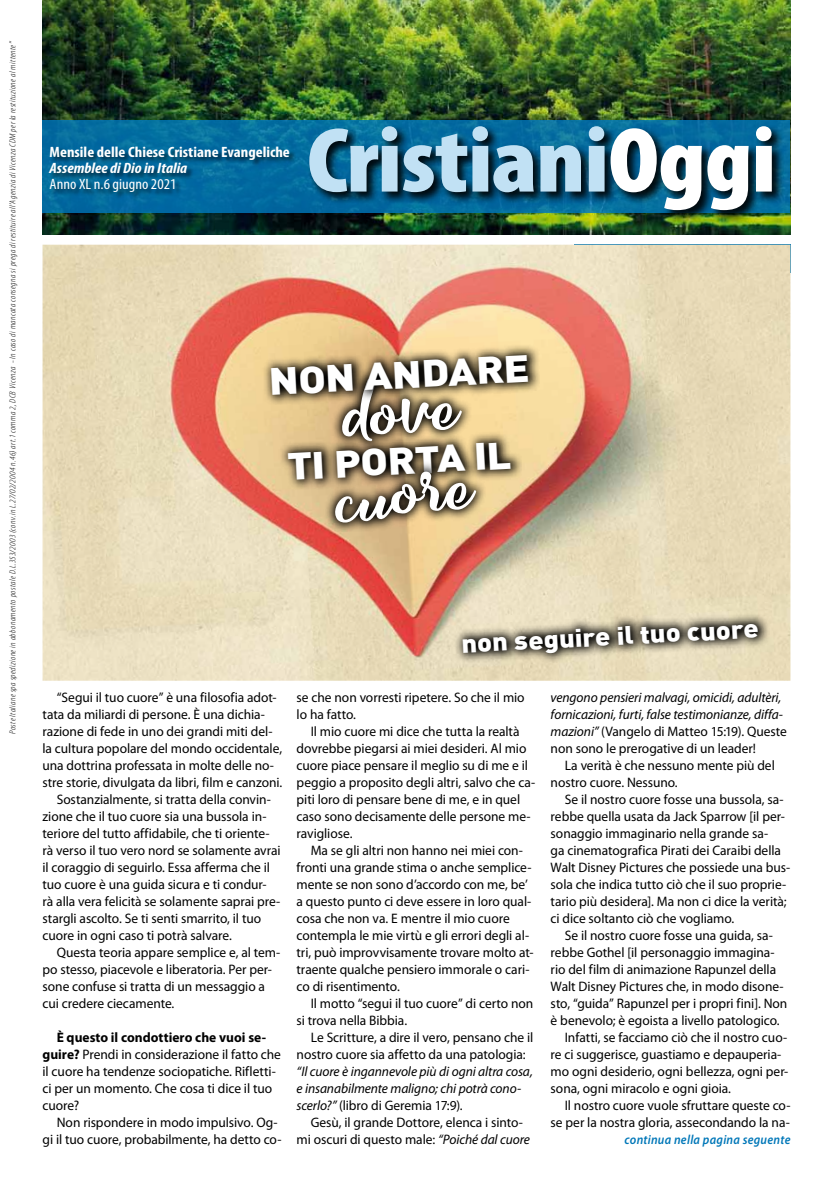
<style>
.page{position:relative;width:833px;height:1188px;background:#fff}
.page>*{position:absolute;margin:0;border:0;box-sizing:border-box;transform-origin:0 0}
.t1{font:900 condensed 92.75px "Myriad Pro";letter-spacing:-.01em;color:#c1e1f4;scale:1.1 1}
.t2{font:700 60px "Fredly";color:#fff;scale:.95 1}
.t3{font:900 37.5px "DIN";color:#fff;scale:1.15 1}
.t4{font:900 25px "DIN";color:#fff;scale:1.1 1}
.t5{font:700 condensed 15px "Myriad Pro";color:#fff;scale:1.1 1}
.t6{font:italic 700 condensed 15px "Myriad Pro";color:#fff;scale:1.1 1}
.t7{font:condensed 15px "Myriad Pro";color:#fff;scale:1.1 1}
.t8{font:13.75px/17px "Myriad Pro";letter-spacing:-.005em;color:#000}
.t9{font:italic 13.75px/17px "Myriad Pro";letter-spacing:-.005em;color:#000}
.t10{font:italic 600 13.12px "Myriad Pro";letter-spacing:.02em;color:#0077b8;scale:.92 1}
.t11{font:italic 300 condensed 8.75px "Myriad Pro";letter-spacing:.035em;color:#000;scale:1.1 1}
.s1{color:#fff}
.s2{font-weight:700}
.s3{font-style:normal}
.s4{font-style:italic}
</style>
<div class="page">
<img style="left:43px;top:0;width:747px;height:234px">
<svg style="left:43px;top:120px;width:747px;height:93px;background:#046da0"></svg>
<div style="left:49px;top:146px;width:247px;height:53px;background:#000;opacity:.6"></div>
<div style="left:305px;top:123px;width:478px;height:99px;background:#000;opacity:.9"></div>
<img style="left:43px;top:244px;width:747px;height:436px">
<svg style="left:329px;top:404px;width:143px;height:25px;background:#514531"></svg>
<svg style="left:452px;top:611px;width:317px;height:51px;background:#a29a84"></svg>
<svg style="left:260px;top:341px;width:279px;height:63px;background:#8d7a57"></svg>
<svg style="left:276px;top:429px;width:246px;height:60px;background:#94805c"></svg>
<svg style="left:322px;top:459px;width:163px;height:72px;background:#7b694c"></svg>
<p class="t11" style="left:7px;top:733px;width:631px;rotate:-90deg">Poste Italiane spa spedizione in abbonamento postale D.L.353/2003 (conv.in L.27/02/2004 n.46) art.1 comma 2, DCB Vicenza - In caso di mancata consegna si prega di restituire all’Agenzia di Vicenza CDM per la restituzione al mittente”</p>
<p class="t5" style="left:50px;top:142px;width:220px">Mensile delle Chiese Cristiane Evangeliche</p>
<p class="t6" style="left:50px;top:158px;width:127px">Assemblee di Dio in Italia</p>
<p class="t7" style="left:50px;top:175px;width:117px">Anno XL n.6 giugno 2021</p>
<h1 class="t1" style="left:307px;top:101px;width:428px">Cristiani<span class="s1">Oggi</span></h1>
<h3 class="t3" style="left:267px;top:356px;width:228px;rotate:-3deg">NON ANDARE</h3>
<h2 class="t2" style="left:341px;top:381px;width:123px;rotate:-4deg">dove</h2>
<h3 class="t3" style="left:286px;top:441px;width:197px;rotate:-3deg">ti por ta il</h3>
<h2 class="t2" style="left:334px;top:462px;width:146px;rotate:-4deg">cuore</h2>
<h3 class="t4" style="left:460px;top:627px;width:272px;rotate:-3deg">non seguire iltuo cuore</h3>
<p class="t8" style="left:57px;top:688px;width:221px">“Segui il tuo cuore” è una filosofia adot-</p>
<p class="t8" style="left:43px;top:705px;width:224px">tata da miliardi di persone. È una dichia-</p>
<p class="t8" style="left:43px;top:722px;width:231px">razione di fede in uno dei grandi miti del-</p>
<p class="t8" style="left:43px;top:739px;width:241px">la cultura popolare del mondo occidentale,</p>
<p class="t8" style="left:43px;top:756px;width:233px">una dottrina professata in molte delle no-</p>
<p class="t8" style="left:43px;top:773px;width:241px">stre storie, divulgata da libri, film e canzoni.</p>
<p class="t8" style="left:57px;top:790px;width:216px">Sostanzialmente, si tratta della convin-</p>
<p class="t8" style="left:43px;top:807px;width:225px">zione che il tuo cuore sia una bussola in-</p>
<p class="t8" style="left:43px;top:824px;width:229px">teriore del tutto affidabile, che ti oriente-</p>
<p class="t8" style="left:43px;top:841px;width:240px">rà verso il tuo vero nord se solamente avrai</p>
<p class="t8" style="left:43px;top:858px;width:229px">il coraggio di seguirlo. Essa afferma che il</p>
<p class="t8" style="left:43px;top:875px;width:225px">tuo cuore è una guida sicura e ti condur-</p>
<p class="t8" style="left:43px;top:892px;width:239px">rà alla vera felicità se solamente saprai pre-</p>
<p class="t8" style="left:43px;top:909px;width:220px">stargli ascolto. Se ti senti smarrito, il tuo</p>
<p class="t8" style="left:43px;top:926px;width:191px">cuore in ogni caso ti potrà salvare.</p>
<p class="t8" style="left:57px;top:943px;width:225px">Questa teoria appare semplice e, al tem-</p>
<p class="t8" style="left:43px;top:960px;width:231px">po stesso, piacevole e liberatoria. Per per-</p>
<p class="t8" style="left:43px;top:977px;width:224px">sone confuse si tratta di un messaggio a</p>
<p class="t8" style="left:43px;top:994px;width:133px">cui credere ciecamente.</p>
<p class="t8" style="left:43px;top:1028px;width:240px;text-indent:14px"><span class="s2">È questo il condottiero che vuoi se&shy;guire?</span> Prendi in considerazione il fatto che il cuore ha tendenze sociopatiche. Rifletti&shy;ci per un momento. Che cosa ti dice il tuo cuore?</p>
<p class="t8" style="left:43px;top:1113px;width:240px;text-align:right">Non rispondere in modo impulsivo. Og-<br>gi il tuo cuore, probabilmente, ha detto co-</p>
<p class="t8" style="left:296px;top:688px;width:230px">se che non vorresti ripetere. So che il mio lo ha fatto.</p>
<p class="t8" style="left:296px;top:722px;width:240px;text-indent:14px">Il mio cuore mi dice che tutta la realtà dovrebbe piegarsi ai miei desideri. Al mio cuore piace pensare il meglio su di me e il peggio a proposito degli altri, salvo che ca&shy;piti loro di pensare bene di me, e in quel caso sono decisamente delle persone me&shy;ravigliose.</p>
<p class="t8" style="left:296px;top:841px;width:238px;text-indent:14px">Ma se gli altri non hanno nei miei con&shy;fronti una grande stima o anche semplice&shy;mente se non sono d’accordo con me, be’ a questo punto ci deve essere in loro qual&shy;cosa che non va. E mentre il mio cuore contempla le mie virtù e gli errori degli al&shy;tri, può improvvisamente trovare molto at&shy;traente qualche pensiero immorale o cari&shy;co di risentimento.</p>
<p class="t8" style="left:296px;top:994px;width:238px;text-indent:14px">Il motto “segui il tuo cuore” di certo non si trova nella Bibbia.</p>
<p class="t8" style="left:296px;top:1028px;width:238px;text-indent:14px">Le Scritture, a dire il vero, pensano che il nostro cuore sia affetto da una patologia:</p>
<p class="t9" style="left:296px;top:1062px;width:238px">“Il cuore è ingannevole più di ogni altra cosa, e insanabilmente maligno; chi potrà cono&shy;scerlo?” <span class="s3">(libro di Geremia 17:9).</span></p>
<p class="t8" style="left:296px;top:1113px;width:235px;text-align:center">Gesù, il grande Dottore, elenca i sinto-<br>mi oscuri di questo male: <span class="s4">“Poiché dal cuore</span></p>
<p class="t9" style="left:550px;top:688px;width:238px">vengono pensieri malvagi, omicidi, adultèri, fornicazioni, furti, false testimonianze, diffa&shy;mazioni” <span class="s3">(Vangelo di Matteo 15:19). Queste non sono le prerogative di un leader!</span></p>
<p class="t8" style="left:550px;top:756px;width:226px;text-indent:14px">La verità è che nessuno mente più del nostro cuore. Nessuno.</p>
<p class="t8" style="left:550px;top:790px;width:241px;text-indent:14px">Se il nostro cuore fosse una bussola, sa&shy;rebbe quella usata da Jack Sparrow [il per&shy;sonaggio immaginario nella grande sa-<br>ga cinematografica Pirati dei Caraibi della Walt Disney Pictures che possiede una bus&shy;sola che indica tutto ciò che il suo proprie&shy;tario più desidera]. Ma non ci dice la verità; ci dice soltanto ciò che vogliamo.</p>
<p class="t8" style="left:565px;top:926px;width:210px">Se il nostro cuore fosse una guida, sa-</p>
<p class="t8" style="left:550px;top:943px;width:226px">rebbe Gothel [il personaggio immagina-</p>
<p class="t8" style="left:550px;top:960px;width:227px">rio del film di animazione Rapunzel della</p>
<p class="t8" style="left:550px;top:977px;width:234px">Walt Disney Pictures che, in modo disone-</p>
<p class="t8" style="left:550px;top:994px;width:238px">sto, “guida” Rapunzel per i propri fini]. Non</p>
<p class="t8" style="left:550px;top:1011px;width:231px">è benevolo; è egoista a livello patologico.</p>
<p class="t8" style="left:565px;top:1028px;width:224px">Infatti, se facciamo ciò che il nostro cuo-</p>
<p class="t8" style="left:550px;top:1045px;width:232px">re ci suggerisce, guastiamo e depauperia-</p>
<p class="t8" style="left:550px;top:1062px;width:239px">mo ogni desiderio, ogni bellezza, ogni per-</p>
<p class="t8" style="left:550px;top:1079px;width:182px">sona, ogni miracolo e ogni gioia.</p>
<p class="t8" style="left:565px;top:1096px;width:227px">Il nostro cuore vuole sfruttare queste co-</p>
<p class="t8" style="left:550px;top:1113px;width:241px">se per la nostra gloria, assecondando la na-</p>
<p class="t10" style="left:624px;top:1131px;width:182px">continua nella pagina seguente</p>
</div>
